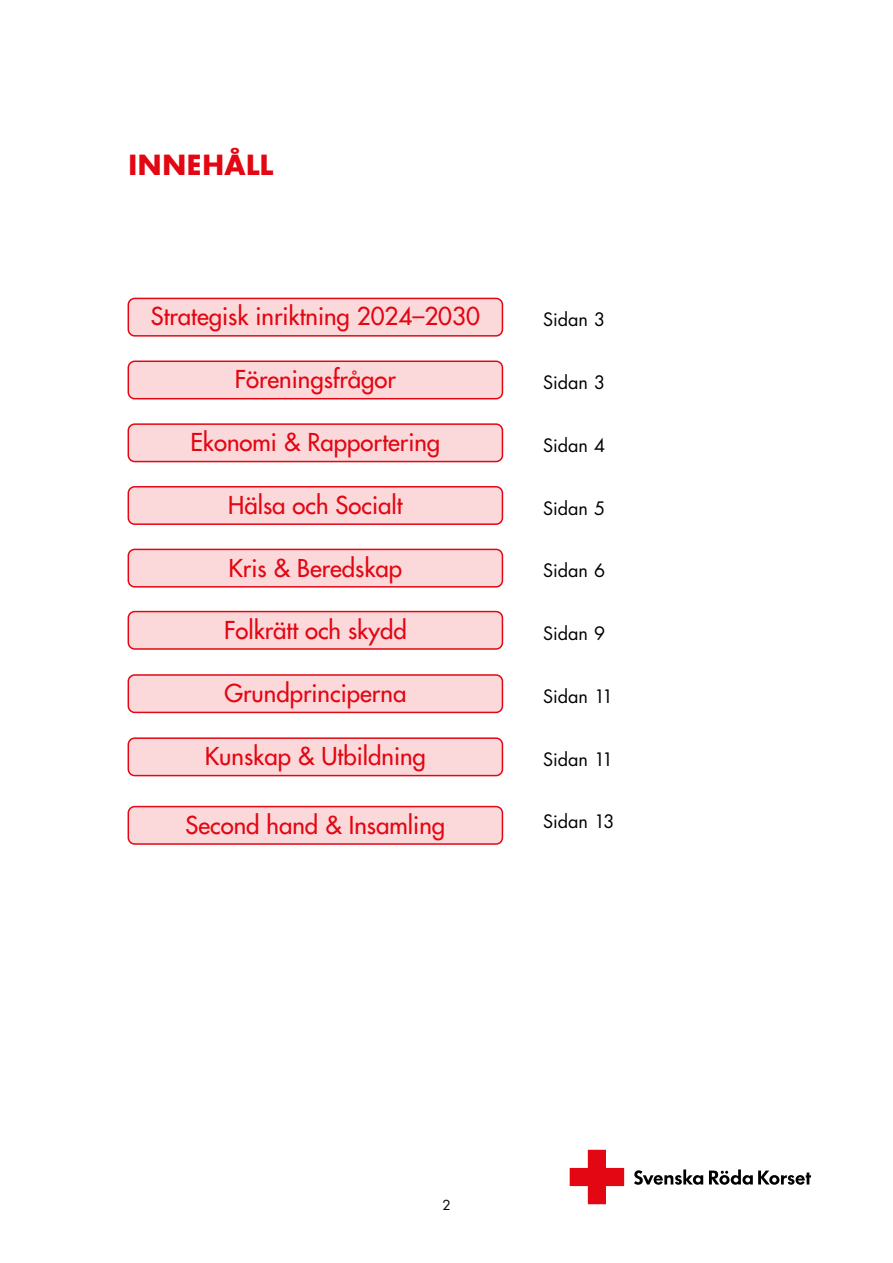
<style>
.page{position:relative;width:893px;height:1263px;background:#fff}
.page>*{position:absolute;margin:0;border:0;box-sizing:border-box;transform-origin:0 0}
.t1{font:700 27px "Futura Std";letter-spacing:.02em;color:#e30613}
.t2{font:500 24px "Futura Std";color:#e30613}
.t3{font:18px "Futura Std";letter-spacing:-.005em;color:#000}
.t4{font:13.5px "Futura Std";color:#000}
</style>
<div class="page">
<svg style="left:570px;top:1150px;width:54px;height:54px"></svg>
<svg style="left:709px;top:1169px;width:102px;height:16px"></svg>
<svg style="left:634px;top:1169px;width:69px;height:16px"></svg>
<div style="left:128px;top:298px;width:374px;height:38px;background:#fbd9da;border-radius:6px"></div>
<div style="left:128px;top:298px;width:375px;height:39px;border:2px solid #e30613;border-radius:6px"></div>
<div style="left:128px;top:361px;width:374px;height:38px;background:#fbd9da;border-radius:6px"></div>
<div style="left:128px;top:360px;width:375px;height:39px;border:2px solid #e30613;border-radius:6px"></div>
<div style="left:128px;top:424px;width:374px;height:37px;background:#fbd9da;border-radius:6px"></div>
<div style="left:128px;top:423px;width:375px;height:39px;border:2px solid #e30613;border-radius:6px"></div>
<div style="left:128px;top:738px;width:374px;height:38px;background:#fbd9da;border-radius:6px"></div>
<div style="left:128px;top:737px;width:375px;height:39px;border:2px solid #e30613;border-radius:6px"></div>
<div style="left:128px;top:487px;width:374px;height:37px;background:#fbd9da;border-radius:6px"></div>
<div style="left:128px;top:486px;width:375px;height:39px;border:2px solid #e30613;border-radius:6px"></div>
<div style="left:128px;top:806px;width:374px;height:38px;background:#fbd9da;border-radius:6px"></div>
<div style="left:128px;top:806px;width:375px;height:39px;border:2px solid #e30613;border-radius:6px"></div>
<div style="left:128px;top:549px;width:374px;height:38px;background:#fbd9da;border-radius:6px"></div>
<div style="left:128px;top:549px;width:375px;height:39px;border:2px solid #e30613;border-radius:6px"></div>
<div style="left:128px;top:611px;width:374px;height:38px;background:#fbd9da;border-radius:6px"></div>
<div style="left:128px;top:611px;width:375px;height:39px;border:2px solid #e30613;border-radius:6px"></div>
<div style="left:128px;top:675px;width:374px;height:37px;background:#fbd9da;border-radius:6px"></div>
<div style="left:128px;top:674px;width:375px;height:39px;border:2px solid #e30613;border-radius:6px"></div>
<p class="t1" style="left:129px;top:147px;width:146px">INNEHÅLL</p>
<p class="t2" style="left:151px;top:301px;width:330px">Strategisk inriktning 2024–2030</p>
<p class="t2" style="left:235px;top:364px;width:163px">Föreningsfrågor</p>
<p class="t2" style="left:190px;top:427px;width:251px">Ekonomi &amp; Rapportering</p>
<p class="t2" style="left:228px;top:490px;width:176px">Hälsa och Socialt</p>
<p class="t2" style="left:229px;top:553px;width:175px">Kris &amp; Beredskap</p>
<p class="t2" style="left:224px;top:615px;width:184px">Folkrätt och skydd</p>
<p class="t2" style="left:224px;top:678px;width:183px">Grundprinciperna</p>
<p class="t2" style="left:205px;top:741px;width:223px">Kunskap &amp; Utbildning</p>
<p class="t2" style="left:186px;top:810px;width:261px">Second hand &amp; Insamling</p>
<p class="t3" style="left:543px;top:308px;width:63px">Sidan 3</p>
<p class="t3" style="left:543px;top:371px;width:63px">Sidan 3</p>
<p class="t3" style="left:543px;top:434px;width:63px">Sidan 4</p>
<p class="t3" style="left:543px;top:496px;width:63px">Sidan 5</p>
<p class="t3" style="left:543px;top:559px;width:63px">Sidan 6</p>
<p class="t3" style="left:543px;top:622px;width:63px">Sidan 9</p>
<p class="t3" style="left:543px;top:685px;width:72px">Sidan 11</p>
<p class="t3" style="left:543px;top:747px;width:72px">Sidan 11</p>
<p class="t3" style="left:543px;top:810px;width:73px">Sidan 13</p>
<p class="t4" style="left:442px;top:1197px;width:10px">2</p>
</div>
